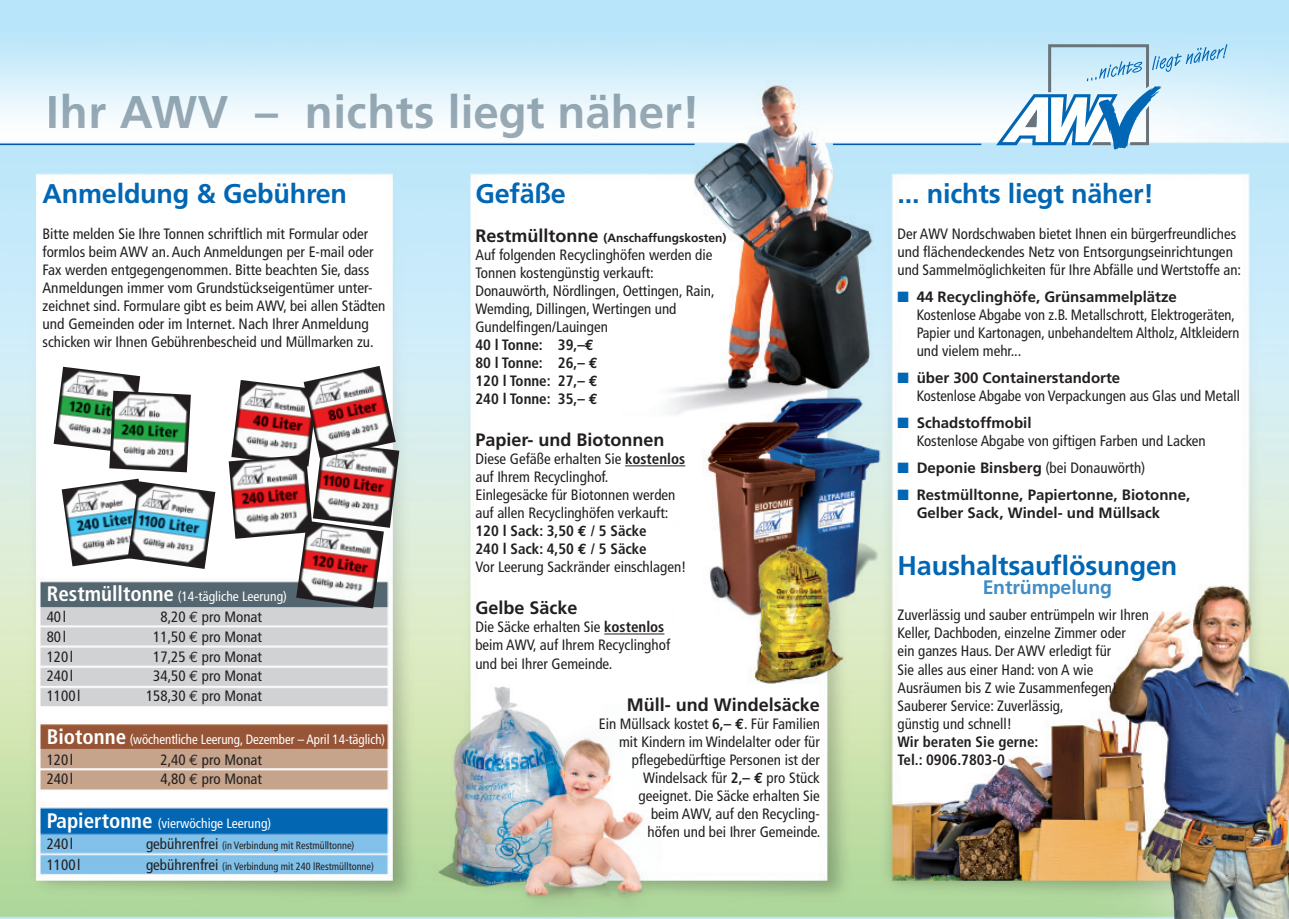
<style>
.page{position:relative;width:1289px;height:919px;background:#fff}
.page>*{position:absolute;margin:0;border:0;box-sizing:border-box;transform-origin:0 0}
.t1{font:700 45.75px "Frutiger";color:#9dacb5}
.t2{font:700 27px "Frutiger";letter-spacing:-.01em;color:#0166b3}
.t3{font:700 19.5px "Frutiger";letter-spacing:-.01em;color:#0166b3}
.t4{font:700 18px "Frutiger";color:#231f20}
.t5{font:condensed 15px/18px "Frutiger";color:#231f20}
.t6{font:700 15px/18px "Frutiger";color:#231f20}
.t7{font:700 condensed 15px/18px "Frutiger";color:#231f20}
.t8{font:condensed 13.5px "Frutiger";letter-spacing:-.005em;color:#fff}
.t9{font:condensed 13.5px "Frutiger";letter-spacing:-.005em;color:#fff;scale:.96 1}
.t10{font:700 12px "Frutiger";color:#231f20}
.t11{font:condensed 10.5px "Frutiger";color:#231f20}
.s1{font-weight:700;font-size:21px}
.s2{font-family:"Euro Mono";font-stretch:normal}
.s3{font-size:15px}
.s4{font-size:18px}
.s5{font-weight:700}
.s6{font-family:"Euro Mono";font-weight:700;font-stretch:normal}
.s7{color:#0166b3}
.s8{font-weight:700;font-stretch:normal}
.s9{font-weight:400;font-stretch:condensed}
</style>
<div class="page">
<img style="left:0;top:0;width:1288px;height:918px">
<img style="left:54px;top:367px;width:86px;height:86px">
<img style="left:109px;top:391px;width:82px;height:81px">
<img style="left:62px;top:478px;width:87px;height:88px">
<img style="left:128px;top:481px;width:87px;height:88px">
<img style="left:231px;top:380px;width:72px;height:74px">
<img style="left:229px;top:454px;width:84px;height:84px">
<img style="left:313px;top:441px;width:86px;height:86px">
<img style="left:303px;top:366px;width:93px;height:92px">
<img style="left:296px;top:520px;width:88px;height:88px">
<hr style="left:625px;top:465px;width:60px;height:1px;background:#231f20">
<hr style="left:604px;top:633px;width:60px;height:1px;background:#231f20">
<hr style="left:833px;top:144px;width:148px;height:1px;background:#015aa8">
<hr style="left:0;top:144px;width:694px;height:1px;background:#015aa8">
<svg style="left:996px;top:44px;width:231px;height:106px"></svg>
<h1 class="t1" style="left:47px;top:85px;width:654px">Ihr AWV – nichts liegt näher!</h1>
<h2 class="t2" style="left:43px;top:178px;width:306px">Anmeldung &amp; Gebühren</h2>
<p class="t5" style="left:43px;top:225px;width:344px">Bitte melden Sie Ihre Tonnen schriftlich mit Formular oder formlos beim AWV an. Auch Anmeldungen per E-mail oder Fax werden entgegengenommen. Bitte beachten Sie, dass Anmeldungen immer vom Grundstückseigentümer unter&shy;zeichnet sind. Formulare gibt es beim AWV, bei allen Städten und Gemeinden oder im Internet. Nach Ihrer Anmeldung schicken wir Ihnen Gebührenbescheid und Müllmarken zu.</p>
<p class="t8" style="left:47px;top:589px;width:242px"><span class="s1">Restmülltonne</span> (14-tägliche Leerung)</p>
<p class="t5" style="left:47px;top:608px;width:21px">40l</p>
<p class="t5" style="left:160px;top:608px;width:103px">8,20 <span class="s2">E</span> pro Monat</p>
<p class="t5" style="left:47px;top:628px;width:21px">80l</p>
<p class="t5" style="left:153px;top:628px;width:110px">11,50 <span class="s2">E</span> pro Monat</p>
<p class="t5" style="left:47px;top:647px;width:28px">120l</p>
<p class="t5" style="left:153px;top:647px;width:110px">17,25 <span class="s2">E</span> pro Monat</p>
<p class="t5" style="left:47px;top:667px;width:28px">240l</p>
<p class="t5" style="left:153px;top:667px;width:110px">34,50 <span class="s2">E</span> pro Monat</p>
<p class="t5" style="left:47px;top:686px;width:35px">1100l</p>
<p class="t5" style="left:146px;top:686px;width:117px">158,30 <span class="s2">E</span> pro Monat</p>
<p class="t9" style="left:47px;top:731px;width:354px"><span class="s1">Biotonne</span> (wöchentliche Leerung, Dezember – April 14-täglich)</p>
<p class="t5" style="left:47px;top:750px;width:28px">120l</p>
<p class="t5" style="left:160px;top:750px;width:103px">2,40 <span class="s2">E</span> pro Monat</p>
<p class="t5" style="left:47px;top:770px;width:28px">240l</p>
<p class="t5" style="left:160px;top:770px;width:103px">4,80 <span class="s2">E</span> pro Monat</p>
<p class="t8" style="left:47px;top:814px;width:226px"><span class="s1">Papiertonne</span> (vierwöchige Leerung)</p>
<p class="t5" style="left:47px;top:834px;width:28px">240l</p>
<p class="t11" style="left:146px;top:838px;width:210px"><span class="s3">gebührenfrei</span> (in Verbindung mit Restmülltonne)</p>
<p class="t5" style="left:47px;top:855px;width:35px">1100l</p>
<p class="t11" style="left:146px;top:859px;width:229px"><span class="s3">gebührenfrei</span> (in Verbindung mit 240 lRestmülltonne)</p>
<h2 class="t2" style="left:475px;top:178px;width:92px">Gefäße</h2>
<p class="t10" style="left:475px;top:231px;width:253px"><span class="s4">Restmülltonne</span> (Anschaffungskosten)</p>
<p class="t5" style="left:475px;top:246px;width:241px">Auf folgenden Recyclinghöfen werden die<br>Tonnen kostengünstig verkauft:<br>Donauwörth, Nördlingen, Oettingen, Rain,<br>Wemding, Dillingen, Wertingen und<br>Gundelfingen/Lauingen<br><span class="s5">40 l Tonne: 39,–</span><span class="s6">€<br></span><span class="s5">80 l Tonne: 26,–</span> <span class="s6">€<br></span><span class="s5">120 l Tonne: 27,–</span> <span class="s6">€<br></span><span class="s5">240 l Tonne: 35,–</span> <span class="s6">€</span></p>
<p class="t4" style="left:475px;top:429px;width:191px">Papier- und Biotonnen</p>
<p class="t5" style="left:475px;top:450px;width:213px">Diese Gefäße erhalten Sie <span class="s5">kostenlos </span>auf Ihrem Recyclinghof.<br>Einlegesäcke für Biotonnen werden auf allen Recyclinghöfen verkauft:<br><span class="s5">120 l Sack: 3,50</span> <span class="s6">€</span> <span class="s5">/ 5 Säcke<br>240 l Sack: 4,50</span> <span class="s6">€</span> <span class="s5">/ 5 Säcke<br></span>Vor Leerung Sackränder einschlagen!</p>
<p class="t4" style="left:475px;top:597px;width:104px">Gelbe Säcke</p>
<p class="t5" style="left:475px;top:618px;width:196px">Die Säcke erhalten Sie <span class="s5">kostenlos </span>beim AWV, auf Ihrem Recyclinghof und bei Ihrer Gemeinde.</p>
<p class="t4" style="left:627px;top:693px;width:195px">Müll- und Windelsäcke</p>
<p class="t5" style="left:599px;top:714px;width:223px;text-align:right">Ein Müllsack kostet <span class="s5">6,–</span> <span class="s6">€</span>. Für Familien mit Kindern im Windelalter oder für pflegebedürftige Personen ist der<br>Windelsack für <span class="s5">2,–</span> <span class="s6">€</span> pro Stück geeignet. Die Säcke erhalten Sie<br>beim AWV, auf den Recycling-<br>höfen und bei Ihrer Gemeinde.</p>
<h2 class="t2" style="left:897px;top:178px;width:258px">... nichts liegt näher!</h2>
<p class="t5" style="left:897px;top:225px;width:345px">Der AWV Nordschwaben bietet Ihnen ein bürgerfreundliches und flächendeckendes Netz von Entsorgungseinrichtungen und Sammelmöglichkeiten für Ihre Abfälle und Wertstoffe an:</p>
<p class="t5" style="left:916px;top:288px;width:324px;text-indent:-19px"><span class="s7">■</span> <span class="s8">44 Recyclinghöfe, Grünsammelplätze </span>Kostenlose Abgabe von z.B. Metallschrott, Elektrogeräten, Papier und Kartonagen, unbehandeltem Altholz, Altkleidern und vielem mehr...</p>
<p class="t5" style="left:916px;top:369px;width:324px;text-indent:-19px"><span class="s7">■</span> <span class="s8">über 300 Containerstandorte<br></span>Kostenlose Abgabe von Verpackungen aus Glas und Metall</p>
<p class="t5" style="left:916px;top:414px;width:290px;text-indent:-19px"><span class="s7">■</span> <span class="s8">Schadstoffmobil<br></span>Kostenlose Abgabe von giftigen Farben und Lacken</p>
<p class="t6" style="left:897px;top:459px;width:249px"><span class="s7">■</span> Deponie Binsberg <span class="s9">(bei Donauwörth)</span></p>
<p class="t6" style="left:916px;top:486px;width:275px;text-indent:-19px"><span class="s7">■</span> Restmülltonne, Papiertonne, Biotonne,<br>Gelber Sack, Windel- und Müllsack</p>
<h2 class="t2" style="left:897px;top:550px;width:281px">Haushaltsauflösungen</h2>
<p class="t5" style="left:897px;top:606px;width:253px">Zuverlässig und sauber entrümpeln wir Ihren Keller, Dachboden, einzelne Zimmer oder<br>ein ganzes Haus. Der AWV erledigt für<br>Sie alles aus einer Hand: von A wie Ausräumen bis Z wie Zusammenfegen!<br>Sauberer Service: Zuverlässig,<br>günstig und schnell!</p>
<p class="t7" style="left:897px;top:732px;width:142px">Wir beraten Sie gerne:<br>Tel.: 0906.7803-0</p>
<h3 class="t3" style="left:982px;top:575px;width:131px">Entrümpelung</h3>
</div>
